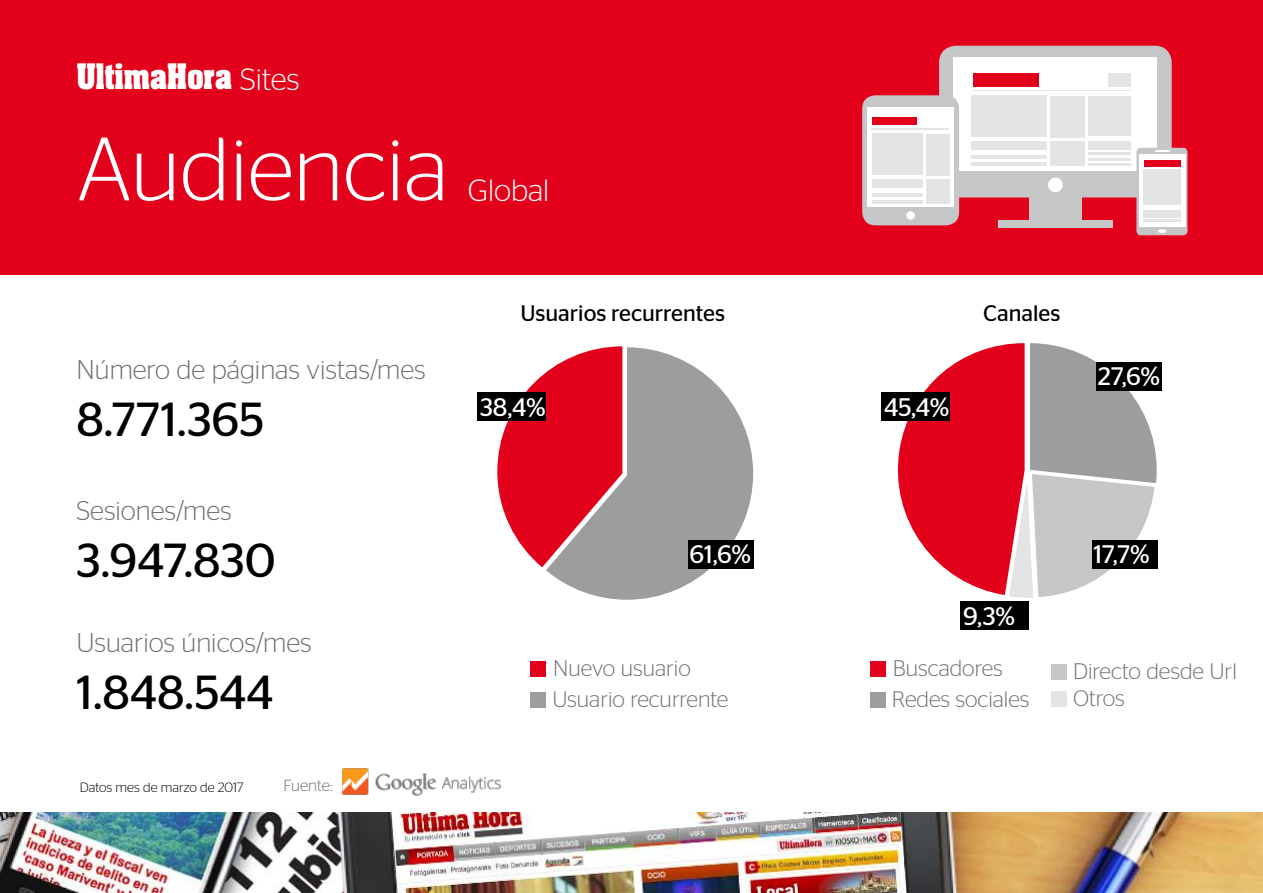
<style>
.page{position:relative;width:1263px;height:893px;background:#fff}
.page>*{position:absolute;margin:0;border:0;box-sizing:border-box;transform-origin:0 0}
.t1{font:300 89.85px "Stag Sans";color:#fff}
.t2{font:47.7px "Stag Sans";color:#000}
.t3{font:300 30.75px "Stag Sans";color:#fff}
.t4{font:700 30px "Aachen Std";color:#fff;scale:.88 1}
.t5{font:300 27px "Stag Sans";color:#707173}
.t6{font:25.35px "Stag Sans";letter-spacing:-.005em;color:#fff}
.t7{font:300 22.5px/26.8px "Stag Sans";color:#707173}
.t8{font:22.5px "Stag Sans";color:#000}
.t9{font:300 16.05px "Stag Sans";color:#707173}
.t10{font:300 13.5px "Stag Sans";color:#000}
.s1{font-family:"Stag Sans";font-weight:300;font-size:30.75px}
</style>
<div class="page">
<svg style="left:888px;top:343px;width:269px;height:255px"></svg>
<img style="left:342px;top:768px;width:159px;height:28px">
<svg style="left:497px;top:346px;width:126px;height:222px;fill:#e2001a"></svg>
<svg style="left:546px;top:347px;width:207px;height:253px;fill:#9c9d9f"></svg>
<div style="left:530px;top:661px;width:16px;height:16px;background:#e2001a"></div>
<div style="left:870px;top:661px;width:16px;height:16px;background:#e2001a"></div>
<div style="left:530px;top:692px;width:16px;height:16px;background:#9c9d9f"></div>
<div style="left:870px;top:692px;width:16px;height:16px;background:#9c9d9f"></div>
<div style="left:1051px;top:664px;width:16px;height:16px;background:#c5c6c8"></div>
<div style="left:1051px;top:691px;width:16px;height:16px;background:#e3e4e5"></div>
<img style="left:0;top:813px;width:1263px;height:80px">
<div style="left:477px;top:392px;width:68px;height:28px;background:#000"></div>
<div style="left:881px;top:392px;width:68px;height:28px;background:#000"></div>
<div style="left:960px;top:601px;width:69px;height:29px;background:#000"></div>
<div style="left:688px;top:540px;width:66px;height:28px;background:#000"></div>
<div style="left:1092px;top:540px;width:66px;height:28px;background:#000"></div>
<div style="left:1096px;top:362px;width:66px;height:28px;background:#000"></div>
<div style="left:0;top:0;width:1263px;height:275px;background:#e2001a"></div>
<div style="left:939px;top:46px;width:233px;height:151px;background:#c5c6c8;border-radius:17px"></div>
<div style="left:954px;top:57px;width:203px;height:114px;background:#fff"></div>
<div style="left:1048px;top:177px;width:15px;height:15px;background:#fff;border-radius:50%"></div>
<div style="left:1029px;top:196px;width:53px;height:30px;background:#c5c6c8"></div>
<div style="left:998px;top:221px;width:114px;height:7px;background:#c5c6c8"></div>
<div style="left:862px;top:95px;width:97px;height:130px;background:#c5c6c8;border-radius:13px"></div>
<div style="left:867px;top:107px;width:87px;height:100px;background:#fff"></div>
<div style="left:906px;top:211px;width:9px;height:9px;background:#fff;border-radius:50%"></div>
<div style="left:1136px;top:148px;width:51px;height:87px;background:#c5c6c8;border-radius:4px"></div>
<div style="left:1139px;top:154px;width:46px;height:73px;background:#fff"></div>
<svg style="left:1158px;top:229px;width:8px;height:4px"></svg>
<svg style="left:1155px;top:150px;width:14px;height:2px"></svg>
<div style="left:973px;top:73px;width:66px;height:13px;background:#e2001a"></div>
<div style="left:1108px;top:73px;width:23px;height:13px;background:#e3e4e5"></div>
<div style="left:872px;top:117px;width:44px;height:8px;background:#e2001a"></div>
<div style="left:1144px;top:160px;width:36px;height:6px;background:#e2001a"></div>
<div style="left:972px;top:96px;width:75px;height:41px;background:#e3e4e5"></div>
<div style="left:872px;top:134px;width:50px;height:41px;background:#e3e4e5"></div>
<div style="left:972px;top:141px;width:75px;height:9px;background:#e3e4e5"></div>
<div style="left:872px;top:179px;width:50px;height:8px;background:#e3e4e5"></div>
<div style="left:1089px;top:141px;width:42px;height:9px;background:#e3e4e5"></div>
<hr style="left:1089px;top:152px;width:42px;height:3px;background:#e3e4e5">
<hr style="left:1089px;top:158px;width:42px;height:3px;background:#e3e4e5">
<hr style="left:1089px;top:163px;width:42px;height:3px;background:#e3e4e5">
<hr style="left:972px;top:155px;width:75px;height:3px;background:#e3e4e5">
<hr style="left:872px;top:193px;width:50px;height:3px;background:#e3e4e5">
<hr style="left:972px;top:162px;width:75px;height:3px;background:#e3e4e5">
<hr style="left:872px;top:200px;width:50px;height:3px;background:#e3e4e5">
<hr style="left:972px;top:90px;width:158px;height:1px;background:#e3e4e5">
<hr style="left:871px;top:128px;width:78px;height:2px;background:#e3e4e5">
<div style="left:926px;top:134px;width:23px;height:41px;background:#e3e4e5"></div>
<div style="left:1050px;top:96px;width:35px;height:41px;background:#e3e4e5"></div>
<div style="left:926px;top:180px;width:23px;height:24px;background:#e3e4e5"></div>
<div style="left:1050px;top:142px;width:35px;height:24px;background:#e3e4e5"></div>
<div style="left:1089px;top:96px;width:42px;height:39px;background:#e3e4e5"></div>
<div style="left:1143px;top:210px;width:38px;height:7px;background:#e3e4e5"></div>
<hr style="left:1143px;top:220px;width:38px;height:2px;background:#e3e4e5">
<div style="left:1143px;top:170px;width:38px;height:35px;background:#e3e4e5"></div>
<h3 class="t4" style="left:77px;top:55px;width:255px">UltimaHora <span class="s1">Sites</span></h3>
<h1 class="t1" style="left:77px;top:120px;width:373px">Audiencia</h1>
<h3 class="t3" style="left:468px;top:173px;width:83px">Global</h3>
<p class="t5" style="left:77px;top:355px;width:351px">Número de páginas vistas/mes</p>
<h2 class="t2" style="left:77px;top:392px;width:189px">8.771.365</h2>
<p class="t5" style="left:77px;top:496px;width:157px">Sesiones/mes</p>
<h2 class="t2" style="left:77px;top:534px;width:201px">3.947.830</h2>
<p class="t5" style="left:77px;top:628px;width:237px">Usuarios únicos/mes</p>
<h2 class="t2" style="left:77px;top:666px;width:198px">1.848.544</h2>
<p class="t10" style="left:80px;top:779px;width:165px">Datos mes de marzo de 2017</p>
<p class="t9" style="left:283px;top:777px;width:50px">Fuente:</p>
<p class="t8" style="left:520px;top:301px;width:206px">Usuarios recurrentes</p>
<p class="t8" style="left:983px;top:301px;width:79px">Canales</p>
<p class="t6" style="left:480px;top:393px;width:67px">38,4%</p>
<p class="t6" style="left:884px;top:393px;width:67px">45,4%</p>
<p class="t6" style="left:1098px;top:362px;width:64px">27,6%</p>
<p class="t6" style="left:690px;top:540px;width:63px">61,6%</p>
<p class="t6" style="left:1093px;top:540px;width:58px">17,7%</p>
<p class="t6" style="left:963px;top:602px;width:53px">9,3%</p>
<p class="t7" style="left:553px;top:654px;width:139px">Nuevo usuario</p>
<p class="t7" style="left:893px;top:654px;width:112px">Buscadores</p>
<p class="t7" style="left:552px;top:685px;width:177px">Usuario recurrente</p>
<p class="t7" style="left:892px;top:685px;width:139px">Redes sociales</p>
<p class="t7" style="left:1073px;top:657px;width:165px">Directo desde Url<br>Otros</p>
</div>
